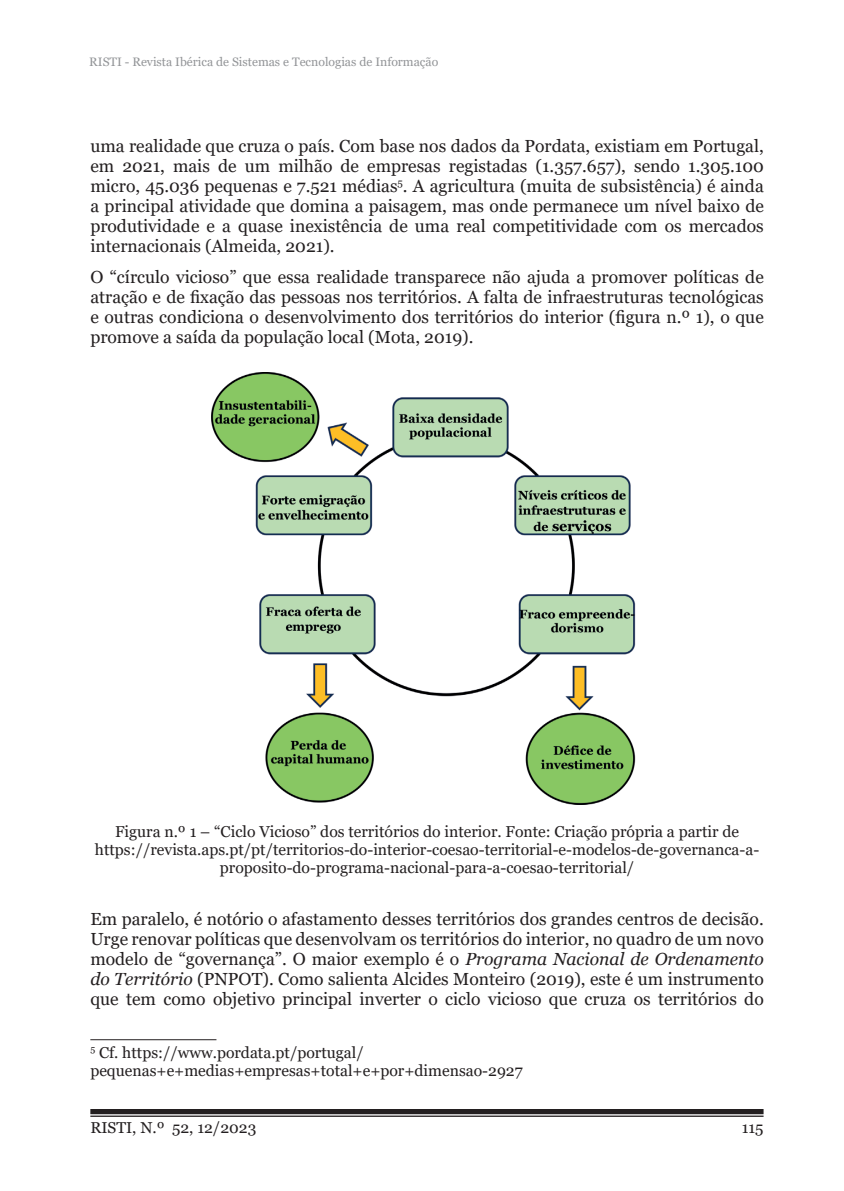
<style>
.page{position:relative;width:844px;height:1191px;background:#fff}
.page>*{position:absolute;margin:0;border:0;box-sizing:border-box;transform-origin:0 0}
.txt{font:17.5px/20.1px "Georgia";color:#231f20;text-align:justify}
.legned{font:15.75px/17.8px "Georgia";color:#231f20;text-align:center}
.FN{font:15.75px/17.8px "Georgia";color:#231f20}
.t1{font:12.25px "Georgia";color:#939598}
.s1{font-style:italic}
</style>
<div class="page">
<div style="left:90px;top:1109px;width:673px;height:5px;background:#231f20"></div>
<hr style="left:90px;top:1115px;width:673px;height:1px;background:#231f20">
<img style="left:211px;top:373px;width:425px;height:431px">
<hr style="left:90px;top:1039px;width:126px;height:1px;background:#231f20">
<p class="t1" style="left:89px;top:54px;width:350px">RISTI - Revista Ibérica de Sistemas e Tecnologias de Informação</p>
<p class="txt" style="left:90px;top:136px;width:674px">uma realidade que cruza o país. Com base nos dados da Pordata, existiam em Portugal, em 2021, mais de um milhão de empresas registadas (1.357.657), sendo 1.305.100 micro, 45.036 pequenas e 7.521 médias<sup>5</sup>. A agricultura (muita de subsistência) é ainda a principal atividade que domina a paisagem, mas onde permanece um nível baixo de produtividade e a quase inexistência de uma real competitividade com os mercados internacionais (Almeida, 2021).</p>
<p class="txt" style="left:90px;top:267px;width:674px">O “círculo vicioso” que essa realidade transparece não ajuda a promover políticas de atração e de fixação das pessoas nos territórios. A falta de infraestruturas tecnológicas e outras condiciona o desenvolvimento dos territórios do interior (figura n.º 1), o que promove a saída da população local (Mota, 2019).</p>
<p class="legned" style="left:95px;top:823px;width:665px">Figura n.º 1 – “Ciclo Vicioso” dos territórios do interior. Fonte: Criação própria a partir de https://revista.aps.pt/pt/territorios-do-interior-coesao-territorial-e-modelos-de-governanca-a&shy;proposito-do-programa-nacional-para-a-coesao-territorial/</p>
<p class="txt" style="left:90px;top:909px;width:674px">Em paralelo, é notório o afastamento desses territórios dos grandes centros de decisão.<br>Urge renovar políticas que desenvolvam os territórios do interior, no quadro de um novo modelo de “governança”. O maior exemplo é o <span class="s1">Programa Nacional de Ordenamento do Território</span> (PNPOT). Como salienta Alcides Monteiro (2019), este é um instrumento que tem como objetivo principal inverter o ciclo vicioso que cruza os territórios do</p>
<p class="FN" style="left:90px;top:1043px;width:433px"><sup>5</sup> Cf. https://www.pordata.pt/portugal/ pequenas+e+medias+empresas+total+e+por+dimensao-2927</p>
<p class="legned" style="left:90px;top:1118px;width:167px">RISTI, N.º 52, 12/2023</p>
<p class="legned" style="left:741px;top:1118px;width:23px">115</p>
</div>
